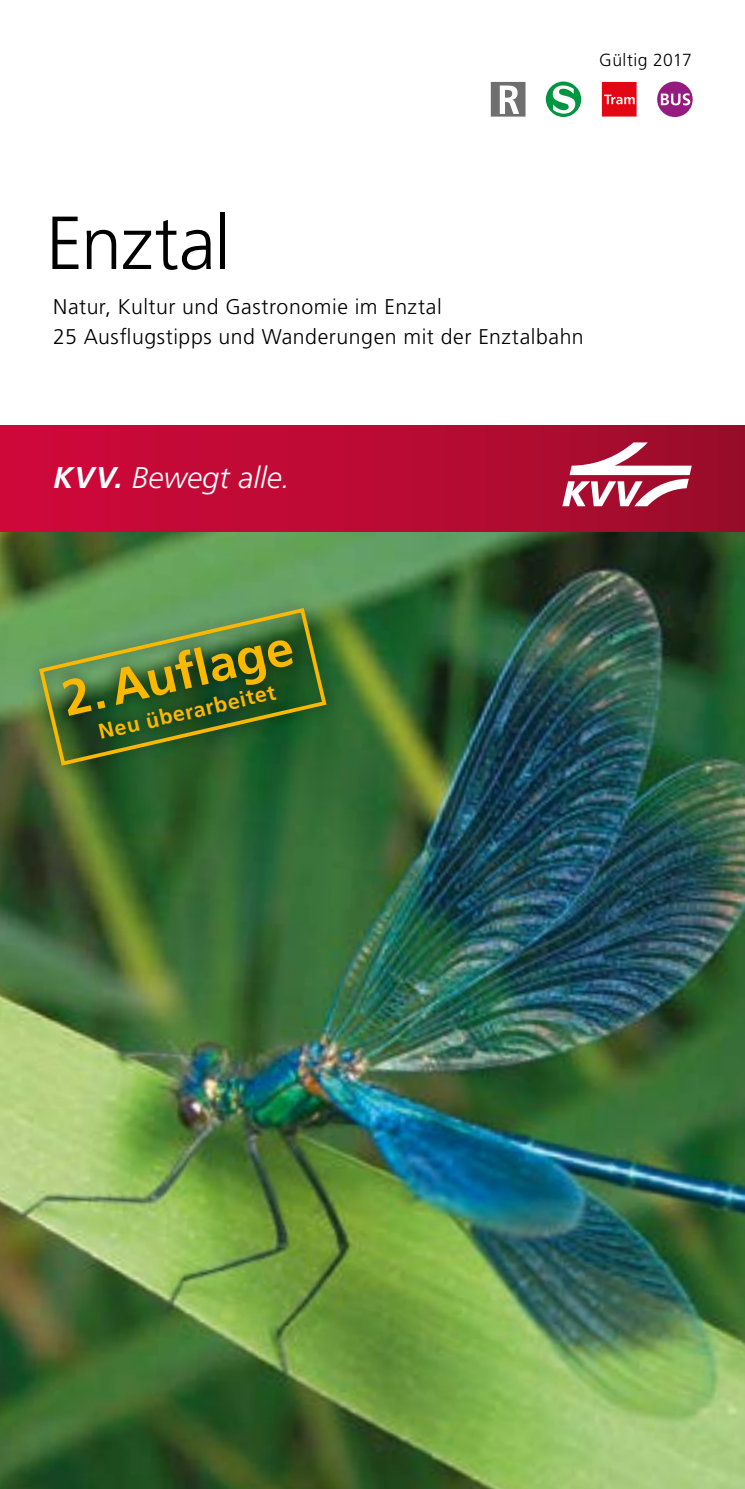
<style>
.page{position:relative;width:745px;height:1489px;background:#fff}
.page>*{position:absolute;margin:0;border:0;box-sizing:border-box;transform-origin:0 0}
.t1{font:300 75px "Frutiger LT Std";letter-spacing:-.015em;color:#000}
.t2{font:700 50px "Frutiger LT Std";color:#fbb800}
.t3{font:italic 300 30px "Frutiger LT Std";color:#fff}
.t4{font:300 21.25px/30px "Frutiger LT Std";letter-spacing:.025em;color:#000}
.t5{font:700 21.25px "Frutiger LT Std";color:#fbb800}
.t6{font:300 17.5px "Frutiger LT Std";letter-spacing:.03em;color:#000}
.s1{font-weight:700}
</style>
<div class="page">
<img style="left:0;top:531px;width:744px;height:957px">
<svg style="left:545px;top:81px;width:36px;height:36px"></svg>
<svg style="left:601px;top:82px;width:35px;height:34px"></svg>
<svg style="left:657px;top:81px;width:35px;height:36px"></svg>
<svg style="left:490px;top:82px;width:35px;height:35px"></svg>
<div style="left:0;top:425px;width:744px;height:106px;background:linear-gradient(to right,#d3083c,#9d0d2b)"></div>
<svg style="left:562px;top:442px;width:129px;height:64px"></svg>
<div style="left:26px;top:595px;width:313px;height:182px;background:#000;opacity:.5"></div>
<svg style="left:37px;top:605px;width:291px;height:163px;background:#416e33"></svg>
<p class="t6" style="left:598px;top:50px;width:94px">Gültig 2017</p>
<h1 class="t1" style="left:46px;top:201px;width:186px">Enztal</h1>
<p class="t4" style="left:53px;top:292px;width:531px">Natur, Kultur und Gastronomie im Enztal<br>25 Ausflugstipps und Wanderungen mit der Enztalbahn</p>
<h3 class="t3" style="left:53px;top:460px;width:238px"><span class="s1">KVV.</span> Bewegt alle.</h3>
<h2 class="t2" style="left:56px;top:670px;width:237px;rotate:-13deg">2.Aufl age</h2>
<p class="t5" style="left:96px;top:720px;width:182px;rotate:-13deg">Neu überarbeitet</p>
</div>
